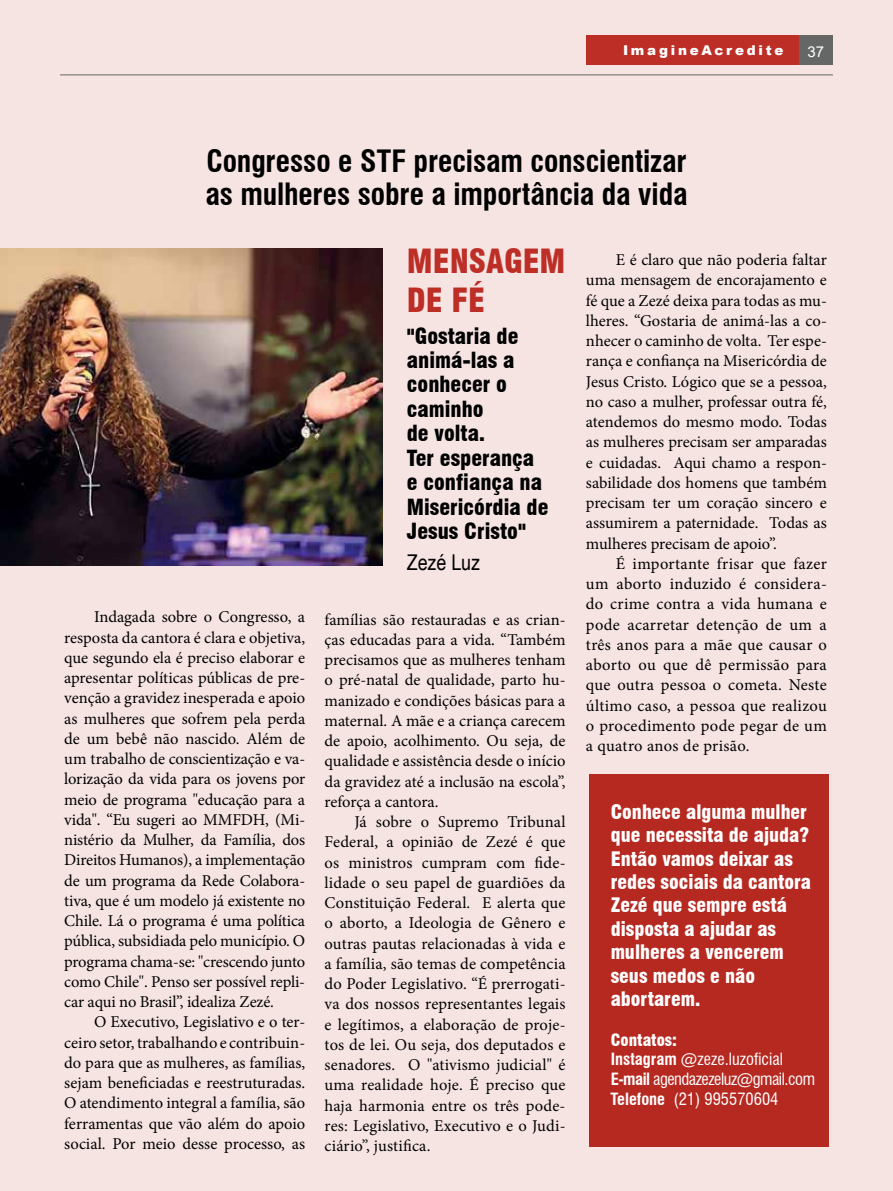
<style>
.page{position:relative;width:893px;height:1191px;background:#f6e4e3}
.page>*{position:absolute;margin:0;border:0;box-sizing:border-box;transform-origin:0 0}
.t1{font:900 condensed 32.55px/39.2px "Swiss 721 BT";color:#bd2e26}
.t2{font:700 condensed 30px/33px "Swiss 721 BT";letter-spacing:-.005em;color:#000}
.t3{font:900 condensed 21.75px/24.5px "Swiss 721 BT";color:#000}
.t4{font:condensed 21.75px "Helvetica";color:#000}
.t5{font:900 condensed 19.5px/23.4px "Swiss 721 BT";color:#fff}
.t6{font:16.5px/20.2px "Minion Pro";color:#000;text-align:justify}
.t7{font:condensed 16.5px/19.8px "Swiss 721 BT";color:#fff}
.t8{font:15px "Arial";color:#fff}
.t9{font:900 13.5px "Arial";letter-spacing:.2em;color:#fff}
.s1{font-weight:900}
.s2{font-weight:700}
</style>
<div class="page">
<div style="left:798px;top:35px;width:35px;height:30px;background:#656766"></div>
<div style="left:586px;top:35px;width:212px;height:30px;background:#bd2e26"></div>
<hr style="left:60px;top:74px;width:773px;height:1px;background:#73776b">
<div style="left:590px;top:774px;width:239px;height:372px;background:#b62921"></div>
<img style="left:1px;top:248px;width:382px;height:318px">
<p class="t9" style="left:623px;top:40px;width:162px">ImagineAcredite</p>
<p class="t8" style="left:807px;top:41px;width:18px">37</p>
<h2 class="t2" style="left:205px;top:144px;width:484px">Congresso e STF precisam conscientizar as mulheres sobre a importância da vida</h2>
<p class="t6" style="left:64px;top:607px;width:242px;text-indent:30px">Indagada sobre o Congresso, a resposta da cantora é clara e objetiva, que segundo ela é preciso elaborar e apresentar políticas públicas de pre&shy;venção a gravidez inesperada e apoio as mulheres que sofrem pela perda de um bebê não nascido. Além de um trabalho de conscientização e va&shy;lorização da vida para os jovens por meio de programa "educação para a vida". “Eu sugeri ao MMFDH, (Mi&shy;nistério da Mulher, da Família, dos Direitos Humanos), a implementação de um programa da Rede Colabora&shy;tiva, que é um modelo já existente no Chile. Lá o programa é uma política pública, subsidiada pelo município. O programa chama-se: "crescendo junto como Chile". Penso ser possível repli&shy;car aqui no Brasil”, idealiza Zezé.</p>
<p class="t6" style="left:64px;top:1012px;width:242px;text-indent:30px">O Executivo, Legislativo e o ter&shy;ceiro setor, trabalhando e contribuin&shy;do para que as mulheres, as famílias, sejam beneficiadas e reestruturadas.<br>O atendimento integral a família, são ferramentas que vão além do apoio social. Por meio desse processo, as</p>
<h1 class="t1" style="left:407px;top:242px;width:160px">MENSAGEM<br>DE FÉ</h1>
<h3 class="t3" style="left:407px;top:323px;width:143px">"Gostaria de animá-las a conhecer o caminho<br>de volta.<br>Ter esperança e confiança na<br>Misericórdia de<br>Jesus Cristo"</h3>
<h3 class="t4" style="left:407px;top:550px;width:75px">Zezé Luz</h3>
<p class="t6" style="left:325px;top:609px;width:242px">famílias são restauradas e as crian&shy;ças educadas para a vida. “Também precisamos que as mulheres tenham o pré-natal de qualidade, parto hu&shy;manizado e condições básicas para a maternal. A mãe e a criança carecem de apoio, acolhimento. Ou seja, de qualidade e assistência desde o início da gravidez até a inclusão na escola”, reforça a cantora.</p>
<p class="t6" style="left:325px;top:811px;width:242px;text-indent:30px">Já sobre o Supremo Tribunal Federal, a opinião de Zezé é que os ministros cumpram com fide&shy;lidade o seu papel de guardiões da Constituição Federal. E alerta que o aborto, a Ideologia de Gênero e outras pautas relacionadas à vida e a família, são temas de competência do Poder Legislativo. “É prerrogati&shy;va dos nossos representantes legais e legítimos, a elaboração de proje&shy;tos de lei. Ou seja, dos deputados e senadores. O "ativismo judicial" é uma realidade hoje. É preciso que haja harmonia entre os três pode&shy;res: Legislativo, Executivo e o Judi&shy;ciário”, justifica.</p>
<p class="t6" style="left:586px;top:250px;width:242px;text-indent:30px">E é claro que não poderia faltar uma mensagem de encorajamento e fé que a Zezé deixa para todas as mu&shy;lheres. “Gostaria de animá-las a co&shy;nhecer o caminho de volta. Ter espe&shy;rança e confiança na Misericórdia de Jesus Cristo. Lógico que se a pessoa, no caso a mulher, professar outra fé, atendemos do mesmo modo. Todas as mulheres precisam ser amparadas e cuidadas. Aqui chamo a respon&shy;sabilidade dos homens que também precisam ter um coração sincero e assumirem a paternidade. Todas as mulheres precisam de apoio”.</p>
<p class="t6" style="left:586px;top:553px;width:242px;text-indent:30px">É importante frisar que fazer um aborto induzido é considera&shy;do crime contra a vida humana e pode acarretar detenção de um a três anos para a mãe que causar o aborto ou que dê permissão para que outra pessoa o cometa. Neste último caso, a pessoa que realizou o procedimento pode pegar de um a quatro anos de prisão.</p>
<p class="t5" style="left:611px;top:800px;width:202px">Conhece alguma mulher que necessita de ajuda?<br>Então vamos deixar as redes sociais da cantora<br>Zezé que sempre está disposta a ajudar as mulheres a vencerem seus medos e não abortarem.</p>
<p class="t7" style="left:611px;top:1029px;width:206px"><span class="s1">Contatos:<br></span><span class="s2">Instagram</span> @zeze.luzoficial<br><span class="s2">E-mail</span> agendazezeluz@gmail.com<br><span class="s2">Telefone</span> (21) 995570604</p>
</div>
